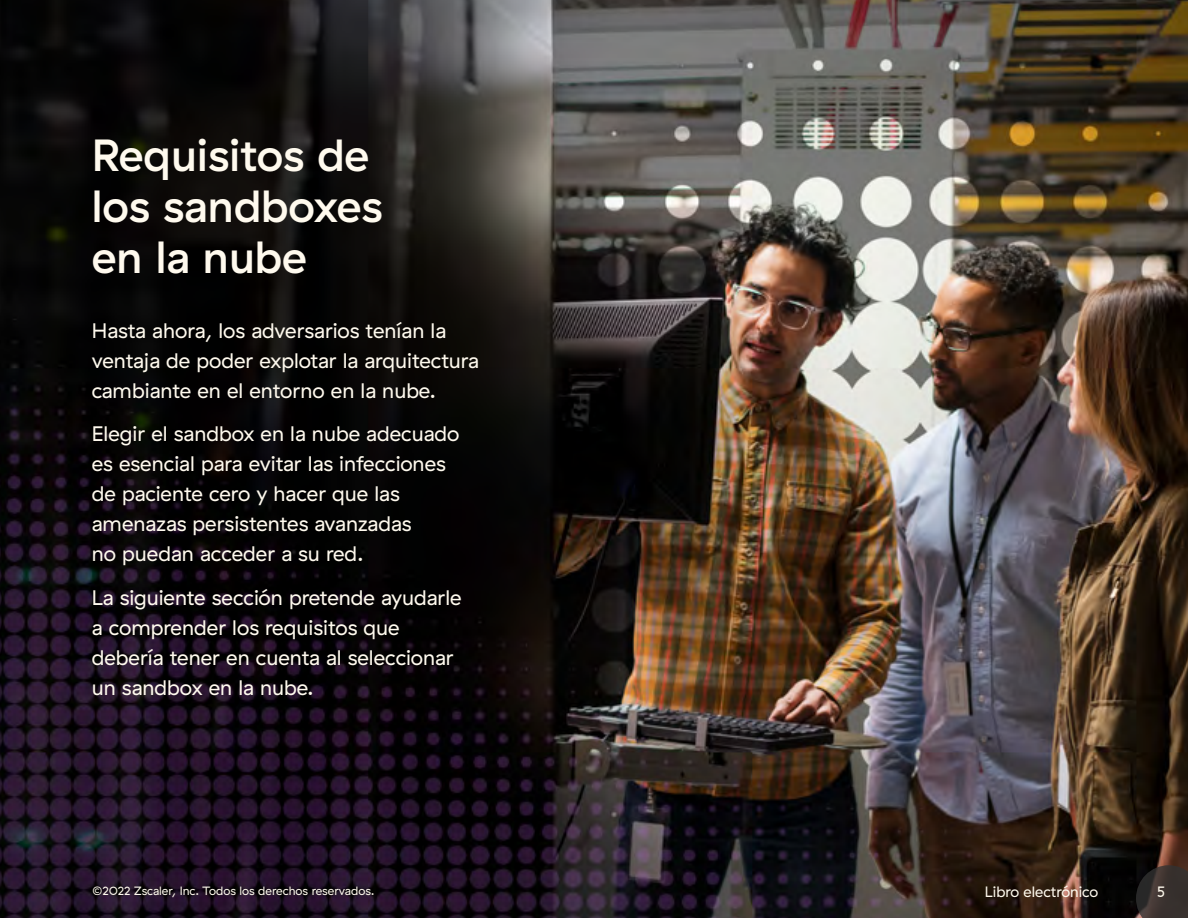
<style>
.page{position:relative;width:1188px;height:918px;background:#fff}
.page>*{position:absolute;margin:0;border:0;box-sizing:border-box;transform-origin:0 0}
.t1{font:500 45px/51px "GT Haptik ZS";color:#fffaee}
.t2{font:21px/30px "GT Haptik ZS";color:#fffaee}
.t3{font:15px "GT Haptik ZS";color:#fffaee}
.t4{font:12px "GT Haptik ZS";color:#fffaee}
</style>
<div class="page">
<img style="left:0;top:0;width:1188px;height:918px">
<svg style="left:1136px;top:865px;width:52px;height:53px;background:#352e2b"></svg>
<h1 class="t1" style="left:92px;top:130px;width:292px">Requisitos de los sandboxes en la nube</h1>
<p class="t2" style="left:92px;top:316px;width:389px">Hasta ahora, los adversarios tenían la ventaja de poder explotar la arquitectura cambiante en el entorno en la nube.</p>
<p class="t2" style="left:92px;top:419px;width:369px">Elegir el sandbox en la nube adecuado es esencial para evitar las infecciones de paciente cero y hacer que las amenazas persistentes avanzadas<br>no puedan acceder a su red.</p>
<p class="t2" style="left:92px;top:583px;width:371px">La siguiente sección pretende ayudarle a comprender los requisitos que debería tener en cuenta al seleccionar un sandbox en la nube.</p>
<p class="t4" style="left:93px;top:884px;width:284px">©2022 Zscaler, Inc. Todos los derechos reservados.</p>
<p class="t3" style="left:985px;top:883px;width:115px">Libro electrónico</p>
<p class="t3" style="left:1157px;top:883px;width:10px">5</p>
</div>
